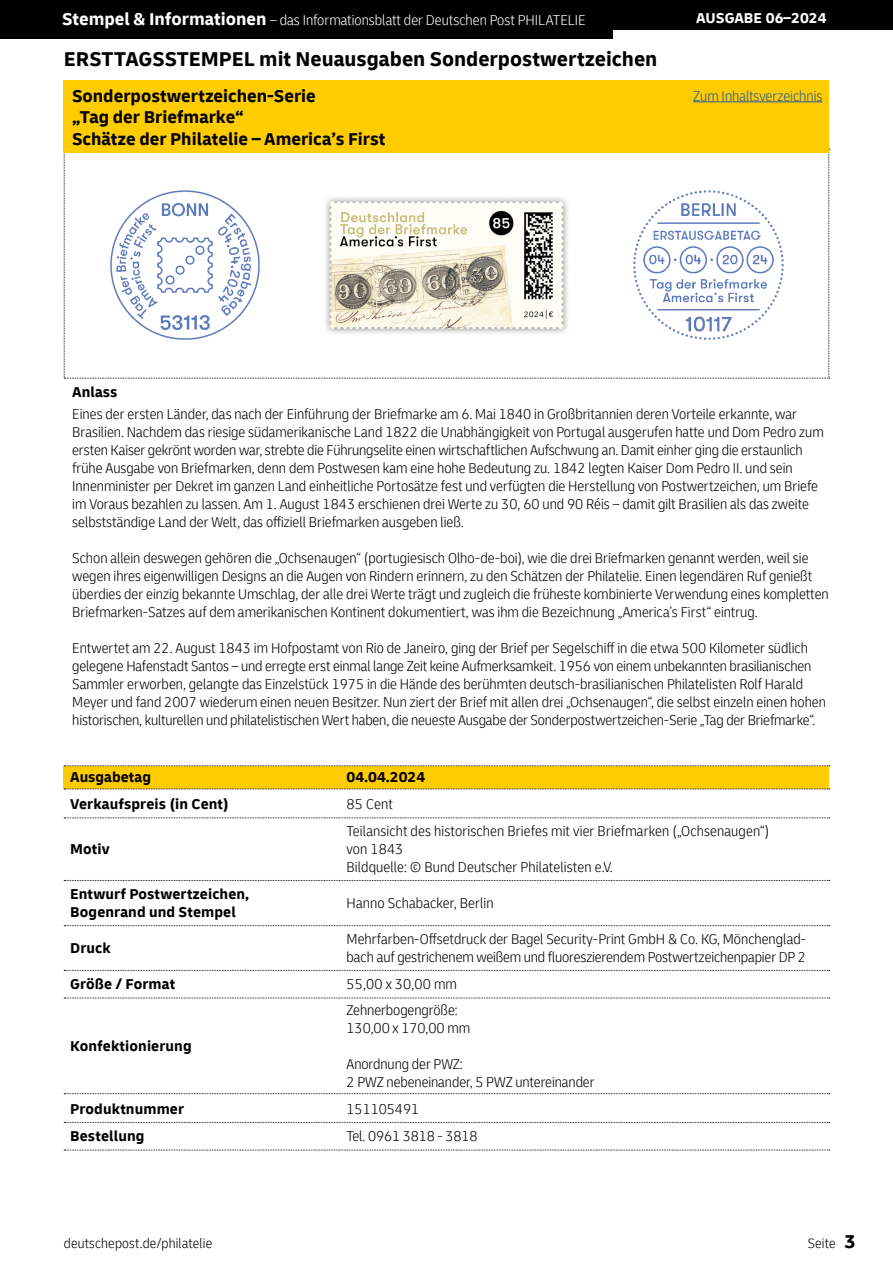
<style>
.page{position:relative;width:893px;height:1263px;background:#fff}
.page>*{position:absolute;margin:0;border:0;box-sizing:border-box;transform-origin:0 0}
.t1{font:700 21px "Delivery";color:#000}
.t2{font:700 18px/21.6px "Delivery";color:#000}
.t3{font:300 condensed 15px/18px "Delivery";color:#000}
.t4{font:700 15px/18px "Delivery";letter-spacing:.01em;color:#000}
.t5{font:300 condensed 15px "Delivery";color:#fff}
.t6{font:300 condensed 15px "Delivery";color:#275b9b}
.t7{font:700 15px "Delivery";color:#fff}
.t8{font:300 condensed 14.25px "Delivery";letter-spacing:.015em;color:#000}
.s1{font-weight:700;font-stretch:normal;font-size:18px}
.s2{font-weight:700;font-stretch:normal;font-size:19.5px}
</style>
<div class="page">
<svg style="left:64px;top:149px;width:766px;height:230px"></svg>
<div style="left:0;top:0;width:893px;height:30px;background:#000"></div>
<div style="left:0;top:0;width:612px;height:38px;background:#000"></div>
<div style="left:64px;top:81px;width:765px;height:72px;background:#fc0"></div>
<div style="left:64px;top:766px;width:765px;height:23px;background:#fc0"></div>
<svg style="left:64px;top:765px;width:766px;height:1px"></svg>
<svg style="left:64px;top:789px;width:766px;height:1px"></svg>
<svg style="left:64px;top:817px;width:766px;height:1px"></svg>
<svg style="left:64px;top:880px;width:766px;height:1px"></svg>
<svg style="left:64px;top:925px;width:766px;height:1px"></svg>
<svg style="left:64px;top:1122px;width:766px;height:1px"></svg>
<svg style="left:64px;top:1150px;width:766px;height:1px"></svg>
<svg style="left:64px;top:970px;width:766px;height:1px"></svg>
<svg style="left:64px;top:998px;width:766px;height:1px"></svg>
<svg style="left:64px;top:1093px;width:766px;height:1px"></svg>
<img style="left:106px;top:186px;width:158px;height:158px">
<img style="left:630px;top:186px;width:157px;height:158px">
<div style="left:322px;top:194px;width:249px;height:142px;background:#000;opacity:.5"></div>
<img style="left:485px;top:201px;width:74px;height:3px">
<hr style="left:693px;top:101px;width:129px;height:1px;background:#275b9b">
<p class="t5" style="left:62px;top:12px;width:525px"><span class="s1">Stempel &amp; Informationen</span> – das Informationsblatt der Deutschen Post PHILATELIE</p>
<p class="t7" style="left:696px;top:9px;width:132px">AUSGABE 06–2024</p>
<h1 class="t1" style="left:64px;top:46px;width:595px">ERSTTAGSSTEMPEL mit Neuausgaben Sonderpostwertzeichen</h1>
<p class="t2" style="left:72px;top:85px;width:315px">Sonderpostwertzeichen-Serie<br>„Tag der Briefmarke“<br>Schätze der Philatelie – America’s First</p>
<p class="t6" style="left:693px;top:87px;width:131px">Zum Inhaltsverzeichnis</p>
<p class="t4" style="left:72px;top:383px;width:47px">Anlass</p>
<p class="t3" style="left:72px;top:405px;width:753px">Eines der ersten Länder, das nach der Einführung der Briefmarke am 6. Mai 1840 in Großbritannien deren Vorteile erkannte, war Brasilien. Nachdem das riesige südamerikanische Land 1822 die Unabhängigkeit von Portugal ausgerufen hatte und Dom Pedro zum ersten Kaiser gekrönt worden war, strebte die Führungselite einen wirtschaftlichen Aufschwung an. Damit einher ging die erstaunlich frühe Ausgabe von Briefmarken, denn dem Postwesen kam eine hohe Bedeutung zu. 1842 legten Kaiser Dom Pedro II. und sein Innenminister per Dekret im ganzen Land einheitliche Portosätze fest und verfügten die Herstellung von Postwertzeichen, um Briefe im Voraus bezahlen zu lassen. Am 1. August 1843 erschienen drei Werte zu 30, 60 und 90 Réis – damit gilt Brasilien als das zweite selbstständige Land der Welt, das offiziell Briefmarken ausgeben ließ.</p>
<p class="t3" style="left:72px;top:549px;width:758px">Schon allein deswegen gehören die „Ochsenaugen“ (portugiesisch Olho-de-boi), wie die drei Briefmarken genannt werden, weil sie wegen ihres eigenwilligen Designs an die Augen von Rindern erinnern, zu den Schätzen der Philatelie. Einen legendären Ruf genießt überdies der einzig bekannte Umschlag, der alle drei Werte trägt und zugleich die früheste kombinierte Verwendung eines kompletten Briefmarken-Satzes auf dem amerikanischen Kontinent dokumentiert, was ihm die Bezeichnung „America’s First“ eintrug.</p>
<p class="t3" style="left:72px;top:639px;width:755px">Entwertet am 22. August 1843 im Hofpostamt von Rio de Janeiro, ging der Brief per Segelschiff in die etwa 500 Kilometer südlich gelegene Hafenstadt Santos – und erregte erst einmal lange Zeit keine Aufmerksamkeit. 1956 von einem unbekannten brasilianischen Sammler erworben, gelangte das Einzelstück 1975 in die Hände des berühmten deutsch-brasilianischen Philatelisten Rolf Harald Meyer und fand 2007 wiederum einen neuen Besitzer. Nun ziert der Brief mit allen drei „Ochsenaugen“, die selbst einzeln einen hohen historischen, kulturellen und philatelistischen Wert haben, die neueste Ausgabe der Sonderpostwertzeichen-Serie „Tag der Briefmarke“.</p>
<p class="t4" style="left:70px;top:768px;width:82px">Ausgabetag</p>
<p class="t4" style="left:347px;top:768px;width:80px">04.04.2024</p>
<p class="t4" style="left:70px;top:794px;width:160px">Verkaufspreis (in Cent)</p>
<p class="t3" style="left:347px;top:794px;width:48px">85 Cent</p>
<p class="t4" style="left:70px;top:840px;width:41px">Motiv</p>
<p class="t3" style="left:347px;top:822px;width:424px">Teilansicht des historischen Briefes mit vier Briefmarken („Ochsenaugen“) von 1843<br>Bildquelle: © Bund Deutscher Philatelisten e.V.</p>
<p class="t4" style="left:70px;top:885px;width:181px">Entwurf Postwertzeichen,<br>Bogenrand und Stempel</p>
<p class="t3" style="left:347px;top:894px;width:149px">Hanno Schabacker, Berlin</p>
<p class="t4" style="left:70px;top:939px;width:42px">Druck</p>
<p class="t3" style="left:347px;top:930px;width:461px">Mehrfarben-Offsetdruck der Bagel Security-Print GmbH &amp; Co. KG, Mönchenglad&shy;bach auf gestrichenem weißem und fluoreszierendem Postwertzeichenpapier DP 2</p>
<p class="t4" style="left:70px;top:975px;width:107px">Größe / Format</p>
<p class="t3" style="left:347px;top:975px;width:112px">55,00 x 30,00 mm</p>
<p class="t4" style="left:70px;top:1037px;width:123px">Konfektionierung</p>
<p class="t3" style="left:347px;top:1001px;width:125px">Zehnerbogengröße:<br>130,00 x 170,00 mm</p>
<p class="t3" style="left:347px;top:1055px;width:250px">Anordnung der PWZ:<br>2 PWZ nebeneinander, 5 PWZ untereinander</p>
<p class="t4" style="left:70px;top:1100px;width:115px">Produktnummer</p>
<p class="t3" style="left:347px;top:1099px;width:74px">151105491</p>
<p class="t4" style="left:70px;top:1127px;width:76px">Bestellung</p>
<p class="t3" style="left:347px;top:1127px;width:133px">Tel. 0961 3818 - 3818</p>
<p class="t8" style="left:64px;top:1235px;width:150px">deutschepost.de/philatelie</p>
<p class="t8" style="left:808px;top:1235px;width:50px">Seite <span class="s2">3</span></p>
</div>
